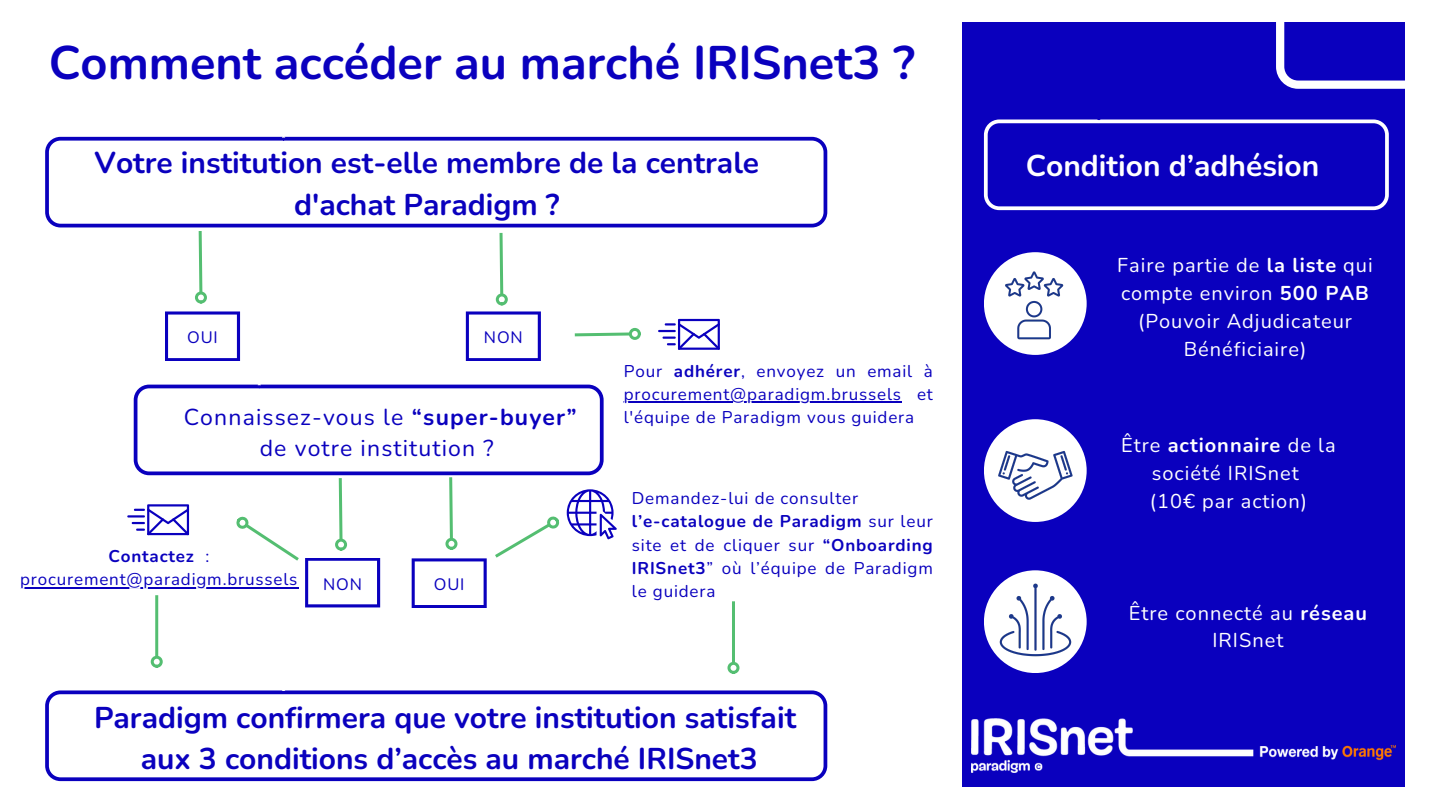
<style>
.page{position:relative;width:1440px;height:810px;background:#fff}
.page>*{position:absolute;margin:0;border:0;box-sizing:border-box;transform-origin:0 0}
.t1{font:700 47px "Nunito";color:#0a00be}
.t2{font:700 30px/42px "Nunito";color:#0a00be;text-align:center}
.t3{font:700 30px "Nunito";color:#fff}
.t4{font:23px/31.5px "Nunito";letter-spacing:.05em;color:#0a00be;text-align:center}
.t5{font:20px/27.8px "Nunito";letter-spacing:.05em;color:#fff;text-align:center}
.t6{font:17px/23.2px "Nunito";letter-spacing:.05em;color:#0a00be;text-align:justify}
.t7{font:16.5px "Nunito";letter-spacing:.05em;color:#0a00be}
.s1{font-weight:700}
</style>
<div class="page">
<svg style="left:45px;top:136px;width:783px;height:92px"></svg>
<svg style="left:197px;top:231px;width:7px;height:62px"></svg>
<div style="left:195px;top:292px;width:12px;height:12px;border:3px solid #54be71;border-radius:50%"></div>
<svg style="left:499px;top:232px;width:5px;height:62px"></svg>
<div style="left:496px;top:293px;width:12px;height:12px;border:3px solid #54be71;border-radius:50%"></div>
<svg style="left:574px;top:331px;width:56px;height:7px"></svg>
<div style="left:629px;top:328px;width:12px;height:12px;border:3px solid #54be71;border-radius:50%"></div>
<div style="left:962px;top:23px;width:442px;height:764px;background:#0a00be"></div>
<svg style="left:466px;top:311px;width:75px;height:50px"></svg>
<svg style="left:165px;top:311px;width:75px;height:50px"></svg>
<svg style="left:658px;top:319px;width:62px;height:31px"></svg>
<svg style="left:45px;top:690px;width:783px;height:92px"></svg>
<div style="left:984px;top:252px;width:103px;height:103px;background:#fff;border-radius:50%"></div>
<div style="left:984px;top:419px;width:103px;height:103px;background:#fff;border-radius:50%"></div>
<div style="left:984px;top:570px;width:103px;height:103px;background:#fff;border-radius:50%"></div>
<hr style="left:155px;top:595px;width:3px;height:61px;background:#54be71">
<div style="left:151px;top:656px;width:12px;height:12px;border:3px solid #54be71;border-radius:50%"></div>
<hr style="left:732px;top:601px;width:3px;height:62px;background:#54be71">
<div style="left:727px;top:662px;width:12px;height:12px;border:3px solid #54be71;border-radius:50%"></div>
<svg style="left:982px;top:22px;width:423px;height:190px"></svg>
<img style="left:997px;top:580px;width:78px;height:78px">
<img style="left:996px;top:269px;width:74px;height:74px">
<img style="left:997px;top:436px;width:78px;height:78px">
<img style="left:971px;top:718px;width:425px;height:54px">
<hr style="left:624px;top:402px;width:278px;height:1px;background:#0a00be">
<hr style="left:20px;top:587px;width:278px;height:1px;background:#0a00be">
<svg style="left:127px;top:384px;width:490px;height:224px"></svg>
<p class="t1" style="left:49px;top:31px;width:868px">Comment accéder au marché IRISnet3 ?</p>
<p class="t2" style="left:95px;top:143px;width:666px">Votre institution est-elle membre de la centrale d'achat Paradigm ?</p>
<p class="t7" style="left:187px;top:327px;width:32px">OUI</p>
<p class="t7" style="left:484px;top:327px;width:40px">NON</p>
<p class="t4" style="left:184px;top:401px;width:394px">Connaissez-vous le <span class="s1">“super-buyer” </span>de votre institution ?</p>
<p class="t6" style="left:20px;top:545px;width:279px;text-align:center"><span class="s1">Contactez</span> : procurement@paradigm.brussels</p>
<p class="t7" style="left:323px;top:573px;width:40px">NON</p>
<p class="t7" style="left:434px;top:574px;width:32px">OUI</p>
<p class="t6" style="left:624px;top:360px;width:311px">Pour <span class="s1">adhérer</span>, envoyez un email à procurement@paradigm.brussels et l'équipe de Paradigm vous guidera</p>
<p class="t6" style="left:632px;top:487px;width:228px">Demandez-lui de consulter</p>
<p class="t6" style="left:632px;top:510px;width:303px"><span class="s1">l’e-catalogue de Paradigm</span> sur leur site et de cliquer sur <span class="s1">“Onboarding IRISnet3</span>” où l’équipe de Paradigm le guidera</p>
<p class="t2" style="left:94px;top:697px;width:704px">Paradigm confirmera que votre institution satisfait</p>
<p class="t2" style="left:141px;top:738px;width:619px">aux 3 conditions d’accès au marché IRISnet3</p>
<p class="t3" style="left:1026px;top:146px;width:295px">Condition d’adhésion</p>
<p class="t5" style="left:1117px;top:252px;width:257px;text-align:left">Faire partie de <span class="s1">la liste</span> qui compte environ <span class="s1">500 PAB</span></p>
<p class="t5" style="left:1138px;top:307px;width:216px">(Pouvoir Adjudicateur</p>
<p class="t5" style="left:1184px;top:335px;width:124px">Bénéficiaire)</p>
<p class="t5" style="left:1121px;top:432px;width:216px">Être <span class="s1">actionnaire</span> de la société IRISnet</p>
<p class="t5" style="left:1150px;top:487px;width:159px">(10€ par action)</p>
<p class="t5" style="left:1129px;top:599px;width:240px">Être connecté au <span class="s1">réseau<br></span>IRISnet</p>
</div>
